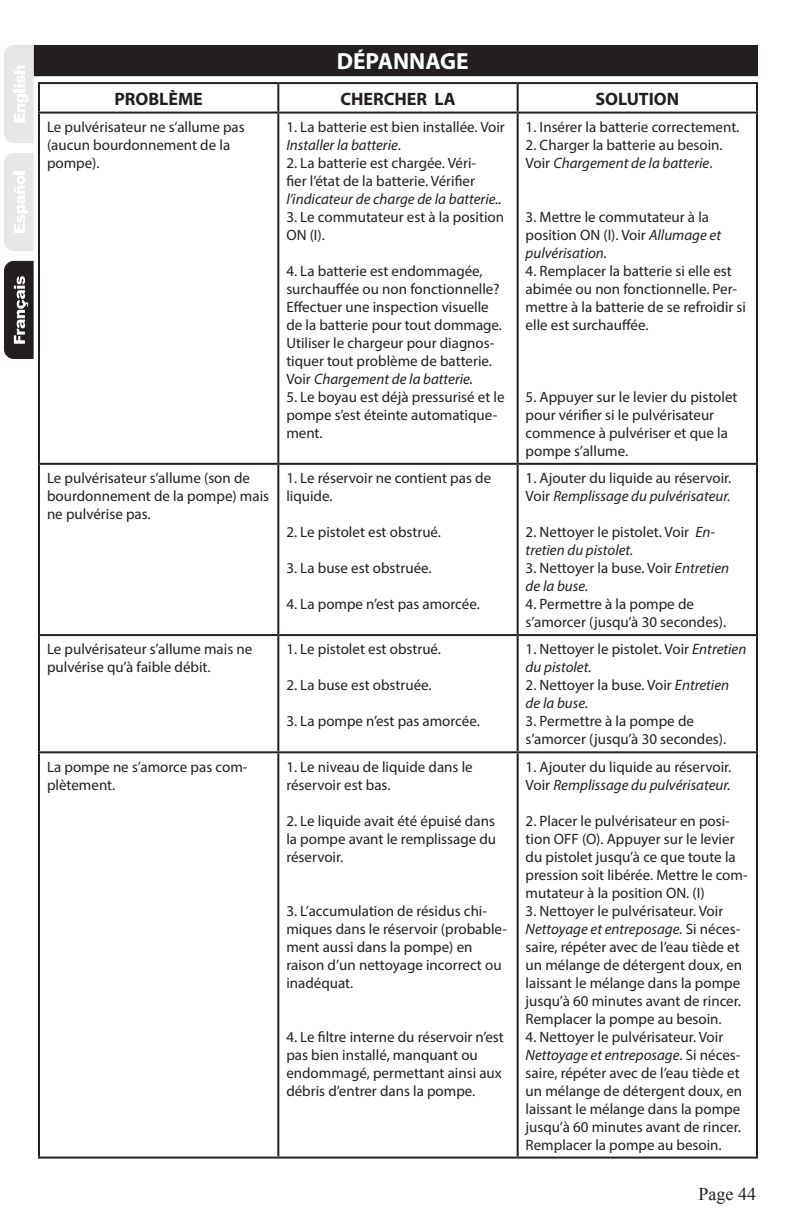
<style>
.page{position:relative;width:792px;height:1224px;background:#fff}
.page>*{position:absolute;margin:0;border:0;box-sizing:border-box;transform-origin:0 0}
.t1{font:700 23.4px "Myriad Pro";color:#fff}
.t2{font:700 18px "Myriad Pro";color:#231f20}
.t3{font:18px "Times New Roman";color:#231f20}
.t4{font:15px/18px "Myriad Pro";color:#231f20}
.s1{font-style:italic}
</style>
<div class="page">
<div style="left:34px;top:46px;width:723px;height:30px;background:#231f20"></div>
<div style="left:34px;top:45px;width:724px;height:31px;border:1px solid #231f20"></div>
<hr style="left:38px;top:82px;width:240px;height:2px;background:#231f20">
<hr style="left:38px;top:84px;width:2px;height:28px;background:#231f20">
<hr style="left:278px;top:82px;width:240px;height:2px;background:#231f20">
<hr style="left:277px;top:84px;width:2px;height:28px;background:#231f20">
<hr style="left:518px;top:82px;width:240px;height:2px;background:#231f20">
<hr style="left:517px;top:84px;width:2px;height:28px;background:#231f20">
<hr style="left:756px;top:84px;width:2px;height:28px;background:#231f20">
<hr style="left:38px;top:112px;width:240px;height:2px;background:#231f20">
<hr style="left:38px;top:114px;width:2px;height:349px;background:#231f20">
<hr style="left:278px;top:112px;width:240px;height:2px;background:#231f20">
<hr style="left:277px;top:114px;width:2px;height:349px;background:#231f20">
<hr style="left:518px;top:112px;width:240px;height:2px;background:#231f20">
<hr style="left:517px;top:114px;width:2px;height:349px;background:#231f20">
<hr style="left:756px;top:114px;width:2px;height:349px;background:#231f20">
<hr style="left:38px;top:463px;width:240px;height:2px;background:#231f20">
<hr style="left:38px;top:465px;width:2px;height:169px;background:#231f20">
<hr style="left:278px;top:463px;width:240px;height:2px;background:#231f20">
<hr style="left:277px;top:465px;width:2px;height:169px;background:#231f20">
<hr style="left:518px;top:463px;width:240px;height:2px;background:#231f20">
<hr style="left:517px;top:465px;width:2px;height:169px;background:#231f20">
<hr style="left:756px;top:465px;width:2px;height:169px;background:#231f20">
<hr style="left:38px;top:634px;width:240px;height:2px;background:#231f20">
<hr style="left:38px;top:636px;width:2px;height:115px;background:#231f20">
<hr style="left:278px;top:634px;width:240px;height:2px;background:#231f20">
<hr style="left:277px;top:636px;width:2px;height:115px;background:#231f20">
<hr style="left:518px;top:634px;width:240px;height:2px;background:#231f20">
<hr style="left:517px;top:636px;width:2px;height:115px;background:#231f20">
<hr style="left:756px;top:636px;width:2px;height:115px;background:#231f20">
<hr style="left:38px;top:751px;width:240px;height:2px;background:#231f20">
<hr style="left:38px;top:753px;width:2px;height:404px;background:#231f20">
<hr style="left:278px;top:751px;width:240px;height:2px;background:#231f20">
<hr style="left:277px;top:753px;width:2px;height:404px;background:#231f20">
<hr style="left:518px;top:751px;width:240px;height:2px;background:#231f20">
<hr style="left:517px;top:753px;width:2px;height:404px;background:#231f20">
<hr style="left:756px;top:753px;width:2px;height:404px;background:#231f20">
<hr style="left:38px;top:1157px;width:240px;height:2px;background:#231f20">
<hr style="left:278px;top:1157px;width:240px;height:2px;background:#231f20">
<hr style="left:518px;top:1157px;width:240px;height:2px;background:#231f20">
<svg style="left:4px;top:261px;width:30px;height:98px;background:#454142"></svg>
<svg style="left:4px;top:153px;width:30px;height:98px"></svg>
<svg style="left:4px;top:45px;width:30px;height:98px"></svg>
<p class="t1" style="left:337px;top:46px;width:133px">DÉPANNAGE</p>
<p class="t2" style="left:114px;top:87px;width:90px">PROBLÈME</p>
<p class="t2" style="left:340px;top:87px;width:117px">CHERCHER LA</p>
<p class="t2" style="left:595px;top:87px;width:85px">SOLUTION</p>
<p class="t4" style="left:47px;top:118px;width:199px">Le pulvérisateur ne s’allume pas (aucun bourdonnement de la pompe).</p>
<p class="t4" style="left:286px;top:118px;width:220px">1. La batterie est bien installée. Voir<br><span class="s1">Installer la batterie</span>.</p>
<p class="t4" style="left:526px;top:118px;width:215px">1. Insérer la batterie correctement.</p>
<p class="t4" style="left:526px;top:136px;width:199px">2. Charger la batterie au besoin.<br>Voir <span class="s1">Chargement de la batterie</span>.</p>
<p class="t4" style="left:286px;top:154px;width:217px">2. La batterie est chargée. Véri-<br>fier l’état de la batterie. Vérifier <span class="s1">l’indicateur de charge de la batterie..</span></p>
<p class="t4" style="left:286px;top:208px;width:219px">3. Le commutateur est à la position<br>ON (I).</p>
<p class="t4" style="left:286px;top:262px;width:217px">4. La batterie est endommagée, surchauffée ou non fonctionnelle?<br>Effectuer une inspection visuelle de la batterie pour tout dommage.<br>Utiliser le chargeur pour diagnos&shy;tiquer tout problème de batterie.<br>Voir <span class="s1">Chargement de la batterie.</span></p>
<p class="t4" style="left:286px;top:388px;width:220px">5. Le boyau est déjà pressurisé et le pompe s’est éteinte automatique&shy;ment.</p>
<p class="t4" style="left:526px;top:208px;width:197px">3. Mettre le commutateur à la position ON (I). Voir <span class="s1">Allumage et pulvérisation.</span></p>
<p class="t4" style="left:526px;top:262px;width:222px">4. Remplacer la batterie si elle est abimée ou non fonctionnelle. Per&shy;mettre à la batterie de se refroidir si elle est surchauffée.</p>
<p class="t4" style="left:526px;top:388px;width:213px">5. Appuyer sur le levier du pistolet pour vérifier si le pulvérisateur commence à pulvériser et que la pompe s’allume.</p>
<p class="t4" style="left:47px;top:469px;width:224px">Le pulvérisateur s’allume (son de bourdonnement de la pompe) mais ne pulvérise pas.</p>
<p class="t4" style="left:286px;top:469px;width:206px">1. Le réservoir ne contient pas de liquide.</p>
<p class="t4" style="left:286px;top:523px;width:156px">2. Le pistolet est obstrué.</p>
<p class="t4" style="left:286px;top:559px;width:147px">3. La buse est obstruée.</p>
<p class="t4" style="left:286px;top:595px;width:195px">4. La pompe n’est pas amorcée.</p>
<p class="t4" style="left:47px;top:640px;width:207px">Le pulvérisateur s’allume mais ne pulvérise qu’à faible débit.</p>
<p class="t4" style="left:286px;top:640px;width:156px">1. Le pistolet est obstrué.</p>
<p class="t4" style="left:286px;top:676px;width:147px">2. La buse est obstruée.</p>
<p class="t4" style="left:286px;top:712px;width:195px">3. La pompe n’est pas amorcée.</p>
<p class="t4" style="left:47px;top:757px;width:202px">La pompe ne s’amorce pas com&shy;plètement.</p>
<p class="t4" style="left:286px;top:757px;width:188px">1. Le niveau de liquide dans le réservoir est bas.</p>
<p class="t4" style="left:286px;top:811px;width:211px;text-align:justify">2. Le liquide avait été épuisé dans la pompe avant le remplissage du réservoir.</p>
<p class="t4" style="left:286px;top:901px;width:222px">3. L’accumulation de résidus chi&shy;miques dans le réservoir (probable&shy;ment aussi dans la pompe) en raison d’un nettoyage incorrect ou inadéquat.</p>
<p class="t4" style="left:286px;top:1027px;width:219px">4. Le filtre interne du réservoir n’est pas bien installé, manquant ou endommagé, permettant ainsi aux débris d’entrer dans la pompe.</p>
<p class="t4" style="left:526px;top:469px;width:207px">1. Ajouter du liquide au réservoir.<br>Voir <span class="s1">Remplissage du pulvérisateur.</span></p>
<p class="t4" style="left:526px;top:523px;width:191px">2. Nettoyer le pistolet. Voir <span class="s1">En&shy;tretien du pistolet.</span></p>
<p class="t4" style="left:526px;top:559px;width:205px">3. Nettoyer la buse. Voir <span class="s1">Entretien de la buse.</span></p>
<p class="t4" style="left:526px;top:595px;width:202px">4. Permettre à la pompe de s’amorcer (jusqu’à 30 secondes).</p>
<p class="t4" style="left:526px;top:640px;width:222px">1. Nettoyer le pistolet. Voir <span class="s1">Entretien du pistolet.</span></p>
<p class="t4" style="left:526px;top:676px;width:205px">2. Nettoyer la buse. Voir <span class="s1">Entretien de la buse.</span></p>
<p class="t4" style="left:526px;top:712px;width:202px">3. Permettre à la pompe de s’amorcer (jusqu’à 30 secondes).</p>
<p class="t4" style="left:526px;top:757px;width:207px">1. Ajouter du liquide au réservoir.<br>Voir <span class="s1">Remplissage du pulvérisateur.</span></p>
<p class="t4" style="left:526px;top:811px;width:224px">2. Placer le pulvérisateur en posi&shy;tion OFF (O). Appuyer sur le levier du pistolet jusqu’à ce que toute la pression soit libérée. Mettre le com&shy;mutateur à la position ON. (I)</p>
<p class="t4" style="left:526px;top:901px;width:218px">3. Nettoyer le pulvérisateur. Voir <span class="s1">Nettoyage et entreposage.</span> Si néces&shy;saire, répéter avec de l’eau tiède et un mélange de détergent doux, en laissant le mélange dans la pompe jusqu’à 60 minutes avant de rincer.<br>Remplacer la pompe au besoin.</p>
<p class="t4" style="left:526px;top:1027px;width:218px">4. Nettoyer le pulvérisateur. Voir <span class="s1">Nettoyage et entreposage</span>. Si néces&shy;saire, répéter avec de l’eau tiède et un mélange de détergent doux, en laissant le mélange dans la pompe jusqu’à 60 minutes avant de rincer.<br>Remplacer la pompe au besoin.</p>
<p class="t3" style="left:699px;top:1182px;width:59px">Page 44</p>
</div>
